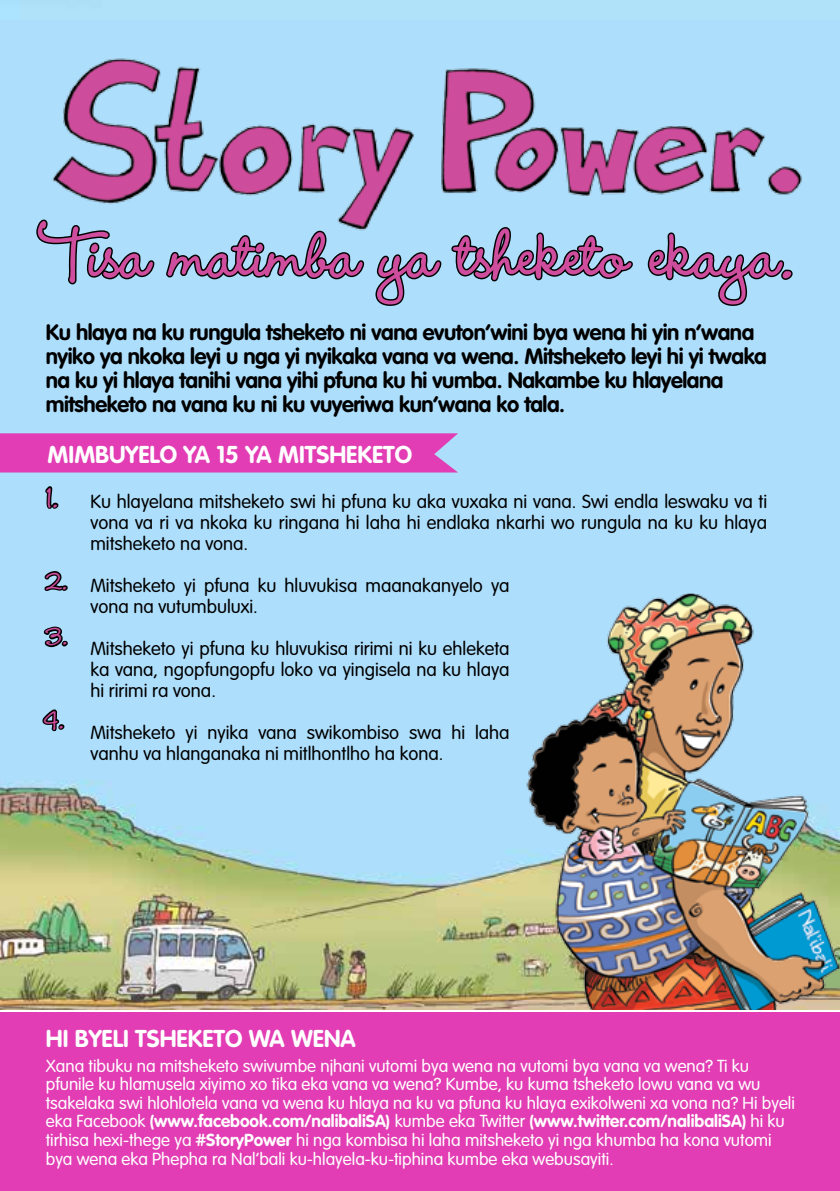
<style>
.page{position:relative;width:840px;height:1191px;background:#fff}
.page>*{position:absolute;margin:0;border:0;box-sizing:border-box;transform-origin:0 0}
.t1{font:700 82px "Wendy LP Std";color:#ce4d9c}
.t2{font:700 34.4px "Wendy LP Std";color:#ce4d9c}
.t3{font:700 30px/55.6px "Wendy LP Std";color:#ce4d9c}
.t4{font:700 24px "VAG Rounded Std";color:#fff}
.t5{font:700 22px/24px "VAG Rounded Std";letter-spacing:-.02em;color:#000}
.t6{font:300 18.6px/21px "VAG Rounded Std";color:#000;text-align:justify}
.t7{font:300 17.2px/18.6px "VAG Rounded Std";color:#fff}
.s1{font-weight:700}
</style>
<div class="page">
<img style="left:0;top:0;width:839px;height:1010px">
<img style="left:524px;top:593px;width:314px;height:417px">
<img style="left:16px;top:31px;width:789px;height:221px">
<div style="left:0;top:1011px;width:839px;height:180px;background:#e23db4"></div>
<hr style="left:0;top:1010px;width:839px;height:2px;background:#fff">
<div style="left:0;top:433px;width:458px;height:39px;background:#e23db4"></div>
<svg style="left:44px;top:480px;width:16px;height:30px"></svg>
<svg style="left:43px;top:569px;width:26px;height:23px"></svg>
<svg style="left:42px;top:625px;width:27px;height:23px"></svg>
<svg style="left:41px;top:708px;width:25px;height:24px"></svg>
<svg style="left:35px;top:218px;width:121px;height:68px;background:#86adc4"></svg>
<svg style="left:164px;top:229px;width:201px;height:52px;background:#799bb0"></svg>
<svg style="left:374px;top:251px;width:68px;height:56px;background:#7597ab"></svg>
<svg style="left:449px;top:226px;width:185px;height:79px;background:#83a8bf"></svg>
<svg style="left:646px;top:231px;width:147px;height:76px;background:#85abc2"></svg>
<h1 class="t1" style="left:46px;top:206px;width:748px">Tisa matimba ya tsheketo ekaya.</h1>
<p class="t5" style="left:46px;top:321px;width:722px">Ku hlaya na ku rungula tsheketo ni vana evuton’wini bya wena hi yin n’wana nyiko ya nkoka leyi u nga yi nyikaka vana va wena. Mitsheketo leyi hi yi twaka na ku yi hlaya tanihi vana yihi pfuna ku hi vumba. Nakambe ku hlayelana mitsheketo na vana ku ni ku vuyeriwa kun’wana ko tala.</p>
<h3 class="t4" style="left:48px;top:440px;width:366px">MIMBUYELO YA 15 YA MITSHEKETO</h3>
<p class="t6" style="left:90px;top:491px;width:678px">Ku hlayelana mitsheketo swi hi pfuna ku aka vuxaka ni vana. Swi endla leswaku va ti vona va ri va nkoka ku ringana hi laha hi endlaka nkarhi wo rungula na ku ku hlaya mitsheketo na vona.</p>
<p class="t6" style="left:90px;top:575px;width:420px">Mitsheketo yi pfuna ku hluvukisa maanakanyelo ya vona na vutumbuluxi.</p>
<p class="t6" style="left:90px;top:638px;width:420px">Mitsheketo yi pfuna ku hluvukisa ririmi ni ku ehleketa ka vana, ngopfungopfu loko va yingisela na ku hlaya hi ririmi ra vona.</p>
<p class="t6" style="left:90px;top:722px;width:420px">Mitsheketo yi nyika vana swikombiso swa hi laha vanhu va hlanganaka ni mitlhontlho ha kona.</p>
<h2 class="t2" style="left:46px;top:477px;width:14px">1.</h2>
<h3 class="t3" style="left:46px;top:553px;width:23px">2.<br>3.</h3>
<h3 class="t3" style="left:44px;top:692px;width:22px">4.</h3>
<h3 class="t4" style="left:46px;top:1024px;width:311px">HI BYELI TSHEKETO WA WENA</h3>
<p class="t7" style="left:46px;top:1057px;width:750px">Xana tibuku na mitsheketo swivumbe njhani vutomi bya wena na vutomi bya vana va wena? Ti ku pfunile ku hlamusela xiyimo xo tika eka vana va wena? Kumbe, ku kuma tsheketo lowu vana va wu tsakelaka swi hlohlotela vana va wena ku hlaya na ku va pfuna ku hlaya exikolweni xa vona na? Hi byeli eka Facebook <span class="s1">(www.facebook.com/nalibaliSA)</span> kumbe eka Twitter <span class="s1">(www.twitter.com/nalibaliSA)</span> hi ku tirhisa hexi-thege ya <span class="s1">#StoryPower</span> hi nga kombisa hi laha mitsheketo yi nga khumba ha kona vutomi bya wena eka Phepha ra Nal’bali ku-hlayela-ku-tiphina kumbe eka webusayiti.</p>
</div>
